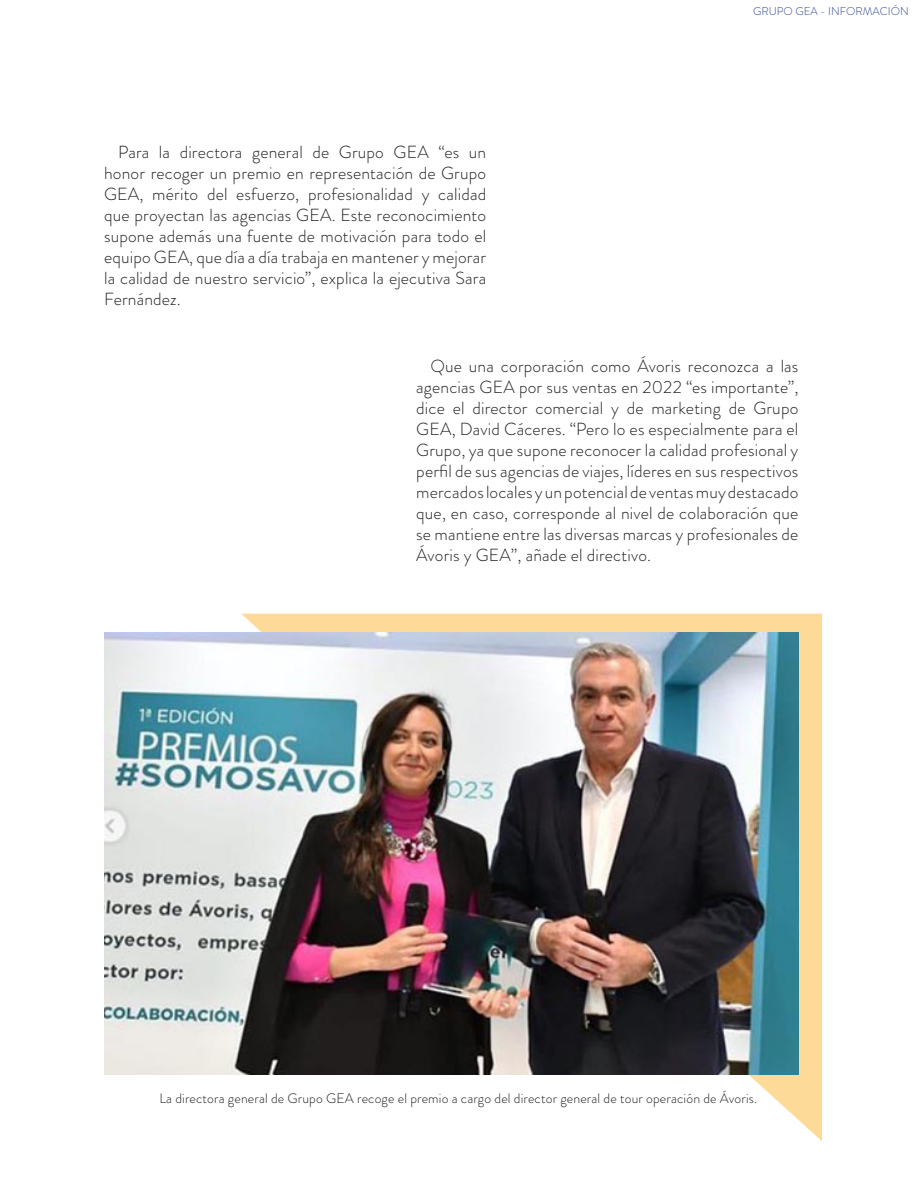
<style>
.page{position:relative;width:922px;height:1191px;background:#fff}
.page>*{position:absolute;margin:0;border:0;box-sizing:border-box;transform-origin:0 0}
.t1{font:300 17.5px/21px "Brandon Grotesque";letter-spacing:.01em;color:#231f20;text-align:justify}
.t2{font:300 13.75px "Brandon Grotesque";letter-spacing:.01em;color:#231f20}
.t3{font:300 11.25px "Brandon Grotesque";color:#2c4490}
</style>
<div class="page">
<svg style="left:241px;top:613px;width:580px;height:527px"></svg>
<img style="left:104px;top:632px;width:694px;height:442px">
<p class="t1" style="left:104px;top:141px;width:383px;text-indent:14px">Para la directora general de Grupo GEA “es un honor recoger un premio en representación de Grupo GEA, mérito del esfuerzo, profesionalidad y calidad que proyectan las agencias GEA. Este reconocimiento supone además una fuente de motivación para todo el equipo GEA, que día a día trabaja en mantener y mejorar la calidad de nuestro servicio”, explica la ejecutiva Sara Fernández.</p>
<p class="t3" style="left:752px;top:3px;width:157px">GRUPO GEA - INFORMACIÓN</p>
<p class="t1" style="left:416px;top:355px;width:383px;text-indent:14px">Que una corporación como Ávoris reconozca a las agencias GEA por sus ventas en 2022 “es importante”, dice el director comercial y de marketing de Grupo GEA, David Cáceres. “Pero lo es especialmente para el Grupo, ya que supone reconocer la calidad profesional y perfil de sus agencias de viajes, líderes en sus respectivos mercados locales y un potencial de ventas muy destacado que, en caso, corresponde al nivel de colaboración que se mantiene entre las diversas marcas y profesionales de Ávoris y GEA”, añade el directivo.</p>
<p class="t2" style="left:159px;top:1088px;width:599px">La directora general de Grupo GEA recoge el premio a cargo del director general de tour operación de Ávoris.</p>
</div>
